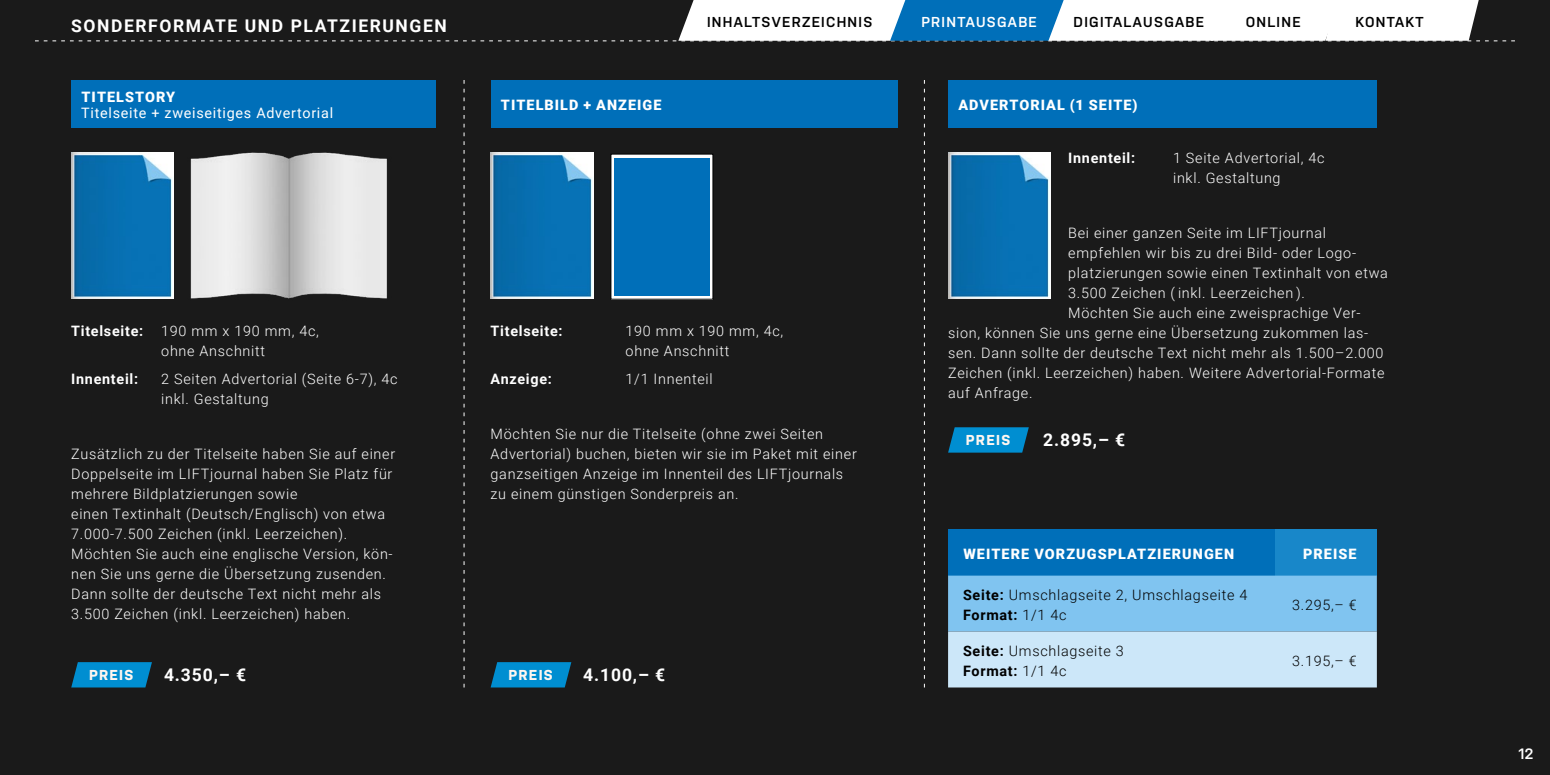
<style>
.page{position:relative;width:1550px;height:775px;background:#1a1a1a}
.page>*{position:absolute;margin:0;border:0;box-sizing:border-box;transform-origin:0 0}
.t1{font:700 17.5px "Roboto";letter-spacing:.09em;color:#fff}
.t2{font:600 15px "Nudista";color:#fff}
.t3{font:300 14.38px/20px "Roboto";letter-spacing:.05em;color:#fff}
.t4{font:300 14.38px/20px "Roboto";letter-spacing:.05em;color:#000}
.t5{font:900 14.38px "Roboto";letter-spacing:.075em;color:#fff}
.t6{font:700 14.38px "Roboto";letter-spacing:.05em;color:#fff}
.t7{font:600 14.38px "Nudista";letter-spacing:.09em;color:#000}
.t8{font:14.38px "Roboto";letter-spacing:.05em;color:#fff}
.t9{font:700 14.38px "Nudista";letter-spacing:.09em;color:#fef6f0}
.t10{font:600 14.38px "Nudista";letter-spacing:.09em;color:#fff}
.s1{font-weight:700}
</style>
<div class="page">
<img style="left:71px;top:153px;width:103px;height:145px">
<img style="left:190px;top:152px;width:197px;height:147px">
<div style="left:71px;top:80px;width:365px;height:48px;background:#006fb9"></div>
<svg style="left:464px;top:80px;width:1px;height:608px"></svg>
<div style="left:948px;top:529px;width:328px;height:47px;background:#006fb9"></div>
<div style="left:1276px;top:529px;width:101px;height:47px;background:#1887c9"></div>
<svg style="left:948px;top:576px;width:429px;height:112px;background:#a5d4f2"></svg>
<img style="left:491px;top:153px;width:102px;height:145px">
<div style="left:491px;top:80px;width:407px;height:48px;background:#006fb9"></div>
<svg style="left:924px;top:80px;width:1px;height:608px"></svg>
<img style="left:948px;top:153px;width:103px;height:145px">
<div style="left:948px;top:80px;width:428px;height:48px;background:#006fb9"></div>
<div style="left:611px;top:154px;width:102px;height:145px;background:#fff"></div>
<div style="left:614px;top:158px;width:96px;height:138px;background:#006fb9"></div>
<svg style="left:35px;top:0;width:1480px;height:42px"></svg>
<svg style="left:71px;top:662px;width:81px;height:26px;background:#0281bd"></svg>
<svg style="left:491px;top:662px;width:80px;height:26px;background:#0282bf"></svg>
<svg style="left:948px;top:427px;width:81px;height:26px;background:#0281bd"></svg>
<p class="t1" style="left:71px;top:13px;width:377px">SONDERFORMATE UND PLATZIERUNGEN</p>
<p class="t7" style="left:707px;top:13px;width:167px">INHALTSVERZEICHNIS</p>
<p class="t7" style="left:1246px;top:13px;width:57px">ONLINE</p>
<p class="t10" style="left:921px;top:13px;width:117px">PRINTAUSGABE</p>
<p class="t7" style="left:1074px;top:13px;width:132px">DIGITALAUSGABE</p>
<p class="t5" style="left:82px;top:87px;width:95px">TITELSTORY</p>
<p class="t8" style="left:81px;top:103px;width:253px">Titelseite + zweiseitiges Advertorial</p>
<p class="t5" style="left:501px;top:95px;width:162px">TITELBILD + ANZEIGE</p>
<p class="t5" style="left:958px;top:95px;width:181px">ADVERTORIAL (1 SEITE)</p>
<p class="t6" style="left:1068px;top:147px;width:68px">Innenteil:</p>
<p class="t3" style="left:1173px;top:147px;width:153px">1 Seite Advertorial, 4c inkl. Gestaltung</p>
<p class="t7" style="left:1356px;top:13px;width:69px">KONTAKT</p>
<p class="t6" style="left:71px;top:321px;width:73px">Titelseite:</p>
<p class="t3" style="left:161px;top:321px;width:159px">190 mm x 190 mm, 4c, ohne Anschnitt</p>
<p class="t6" style="left:71px;top:369px;width:68px">Innenteil:</p>
<p class="t3" style="left:161px;top:368px;width:238px">2 Seiten Advertorial (Seite 6-7), 4c inkl. Gestaltung</p>
<p class="t3" style="left:71px;top:443px;width:326px">Zusätzlich zu der Titelseite haben Sie auf einer Doppelseite im LIFTjournal haben Sie Platz für mehrere Bildplatzierungen sowie<br>einen Textinhalt (Deutsch/Englisch) von etwa 7.000-7.500 Zeichen (inkl. Leerzeichen).<br>Möchten Sie auch eine englische Version, kön&shy;nen Sie uns gerne die Übersetzung zusenden.<br>Dann sollte der deutsche Text nicht mehr als 3.500 Zeichen (inkl. Leerzeichen) haben.</p>
<p class="t6" style="left:491px;top:321px;width:73px">Titelseite:</p>
<p class="t3" style="left:626px;top:321px;width:159px">190 mm x 190 mm, 4c, ohne Anschnitt</p>
<p class="t6" style="left:491px;top:369px;width:63px">Anzeige:</p>
<p class="t3" style="left:626px;top:368px;width:89px">1/1 Innenteil</p>
<p class="t3" style="left:491px;top:423px;width:368px">Möchten Sie nur die Titelseite (ohne zwei Seiten Advertorial) buchen, bieten wir sie im Paket mit einer ganzseitigen Anzeige im Innenteil des LIFTjournals zu einem günstigen Sonderpreis an.</p>
<p class="t1" style="left:164px;top:662px;width:84px">4.350,– €</p>
<p class="t1" style="left:583px;top:662px;width:84px">4.100,– €</p>
<p class="t9" style="left:89px;top:667px;width:46px">PREIS</p>
<p class="t9" style="left:508px;top:667px;width:46px">PREIS</p>
<p class="t3" style="left:1068px;top:222px;width:259px">Bei einer ganzen Seite im LIFTjournal</p>
<p class="t3" style="left:1068px;top:242px;width:289px">empfehlen wir bis zu drei Bild- oder Logo-</p>
<p class="t3" style="left:1068px;top:262px;width:321px">platzierungen sowie einen Textinhalt von etwa</p>
<p class="t3" style="left:1068px;top:282px;width:238px">3.500 Zeichen ( inkl. Leerzeichen ).</p>
<p class="t3" style="left:1068px;top:302px;width:294px">Möchten Sie auch eine zweisprachige Ver-</p>
<p class="t3" style="left:948px;top:322px;width:422px">sion, können Sie uns gerne eine Übersetzung zukommen las-</p>
<p class="t3" style="left:948px;top:342px;width:437px">sen. Dann sollte der deutsche Text nicht mehr als 1.500–2.000</p>
<p class="t3" style="left:948px;top:362px;width:438px">Zeichen (inkl. Leerzeichen) haben. Weitere Advertorial-Formate</p>
<p class="t3" style="left:948px;top:382px;width:86px">auf Anfrage.</p>
<p class="t9" style="left:966px;top:432px;width:46px">PREIS</p>
<p class="t1" style="left:1043px;top:427px;width:84px">2.895,– €</p>
<p class="t5" style="left:963px;top:544px;width:272px">WEITERE VORZUGSPLATZIERUNGEN</p>
<p class="t5" style="left:1303px;top:544px;width:55px">PREISE</p>
<p class="t4" style="left:963px;top:584px;width:286px"><span class="s1">Seite:</span> Umschlagseite 2, Umschlagseite 4<br><span class="s1">Format:</span> 1/1 4c</p>
<p class="t4" style="left:1292px;top:594px;width:66px">3.295,– €</p>
<p class="t4" style="left:963px;top:640px;width:162px"><span class="s1">Seite:</span> Umschlagseite 3<br><span class="s1">Format:</span> 1/1 4c</p>
<p class="t4" style="left:1292px;top:650px;width:66px">3.195,– €</p>
<p class="t2" style="left:1518px;top:745px;width:17px">12</p>
</div>
